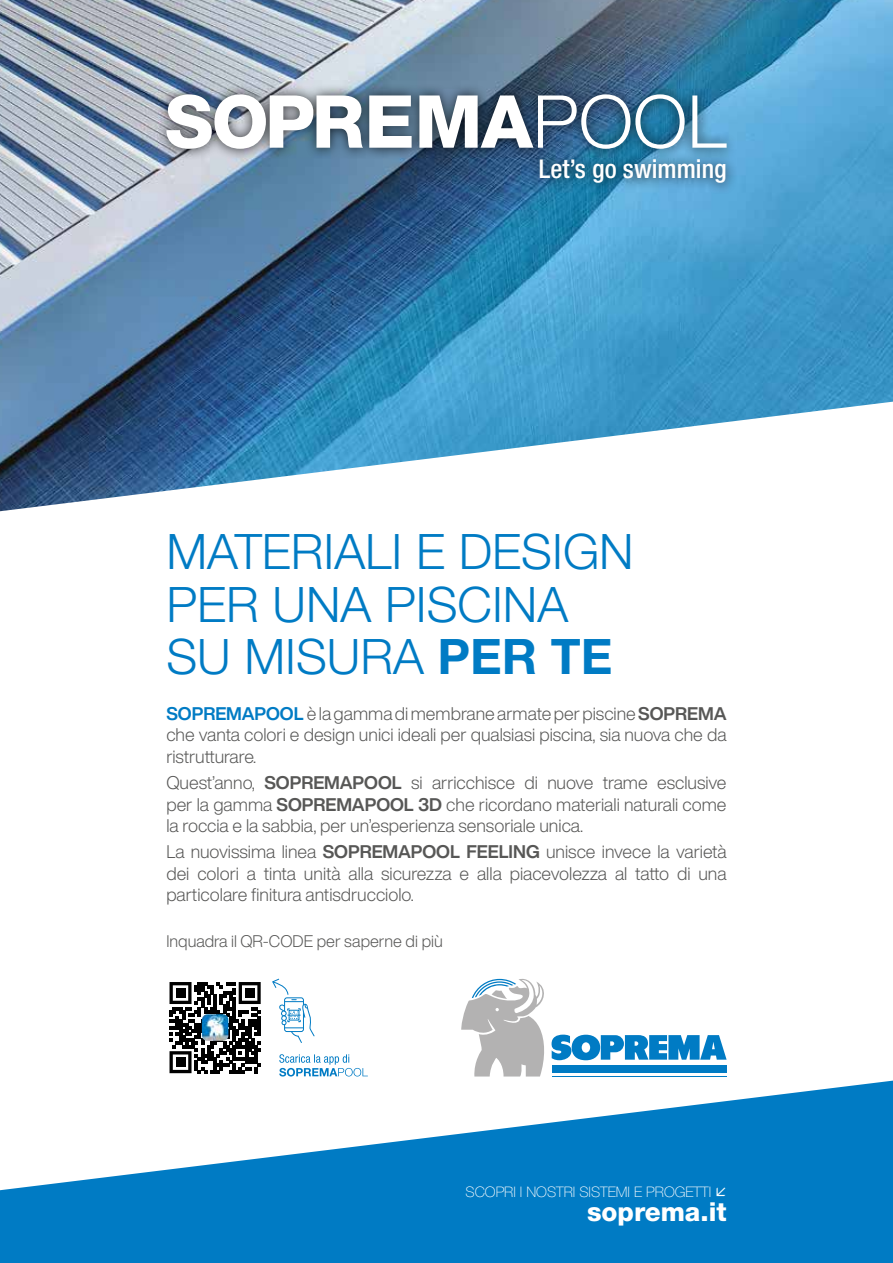
<style>
.page{position:relative;width:893px;height:1263px;background:#fff}
.page>*{position:absolute;margin:0;border:0;box-sizing:border-box;transform-origin:0 0}
.t1{font:300 48.9px/52.8px "Helvetica Neue LT Std";color:#007bc4}
.t2{font:800 26.1px "Helvetica Neue LT Pro";color:#fff}
.t3{font:500 condensed 25.95px "Helvetica Neue LT Std";color:#fff}
.t4{font:300 18px/21.6px "Helvetica Now Display";color:#575756;text-align:justify}
.t5{font:300 16.5px "Helvetica Now Display";color:#575756}
.t6{font:100 14.55px "Helvetica Neue LT Pro";color:#fff}
.s1{font-weight:700}
.s2{font-weight:700;color:#007bc4}
</style>
<div class="page">
<img style="left:0;top:0;width:893px;height:402px">
<svg style="left:0;top:1080px;width:893px;height:183px;fill:#007bc4"></svg>
<svg style="left:0;top:402px;width:890px;height:110px"></svg>
<svg style="left:272px;top:978px;width:42px;height:65px"></svg>
<svg style="left:169px;top:982px;width:89px;height:92px"></svg>
<svg style="left:170px;top:982px;width:91px;height:91px"></svg>
<div style="left:176px;top:988px;width:9px;height:10px;background:#000"></div>
<div style="left:245px;top:988px;width:9px;height:10px;background:#000"></div>
<div style="left:176px;top:1057px;width:9px;height:10px;background:#000"></div>
<img style="left:202px;top:1014px;width:26px;height:27px">
<svg style="left:279px;top:1054px;width:89px;height:22px"></svg>
<svg style="left:461px;top:979px;width:266px;height:97px"></svg>
<div style="left:155px;top:82px;width:583px;height:113px;background:#000;opacity:.75"></div>
<svg style="left:166px;top:94px;width:197px;height:55px"></svg>
<svg style="left:369px;top:95px;width:43px;height:53px"></svg>
<svg style="left:419px;top:94px;width:266px;height:55px"></svg>
<svg style="left:692px;top:95px;width:35px;height:53px"></svg>
<svg style="left:717px;top:1187px;width:8px;height:8px"></svg>
<h3 class="t3" style="left:539px;top:154px;width:189px">Let’s go swimming</h3>
<h1 class="t1" style="left:166px;top:524px;width:469px">MATERIALI E DESIGN<br>PER UNA PISCINA<br>SU MISURA <span class="s1">PER TE</span></h1>
<p class="t4" style="left:166px;top:702px;width:562px"><span class="s2">SOPREMAPOOL</span> è la gamma di membrane armate per piscine <span class="s1">SOPREMA </span>che vanta colori e design unici ideali per qualsiasi piscina, sia nuova che da ristrutturare.</p>
<p class="t4" style="left:166px;top:772px;width:562px">Quest’anno, <span class="s1">SOPREMAPOOL</span> si arricchisce di nuove trame esclusive per la gamma <span class="s1">SOPREMAPOOL 3D</span> che ricordano materiali naturali come la roccia e la sabbia, per un’esperienza sensoriale unica.</p>
<p class="t4" style="left:166px;top:841px;width:562px">La nuovissima linea <span class="s1">SOPREMAPOOL FEELING</span> unisce invece la varietà dei colori a tinta unità alla sicurezza e alla piacevolezza al tatto di una particolare finitura antisdrucciolo.</p>
<p class="t5" style="left:166px;top:930px;width:278px">Inquadra il QR-CODE per saperne di più</p>
<p class="t6" style="left:466px;top:1183px;width:247px">SCOPRI I NOSTRI SISTEMI E PROGETTI</p>
<h2 class="t2" style="left:587px;top:1196px;width:141px">soprema.it</h2>
</div>
